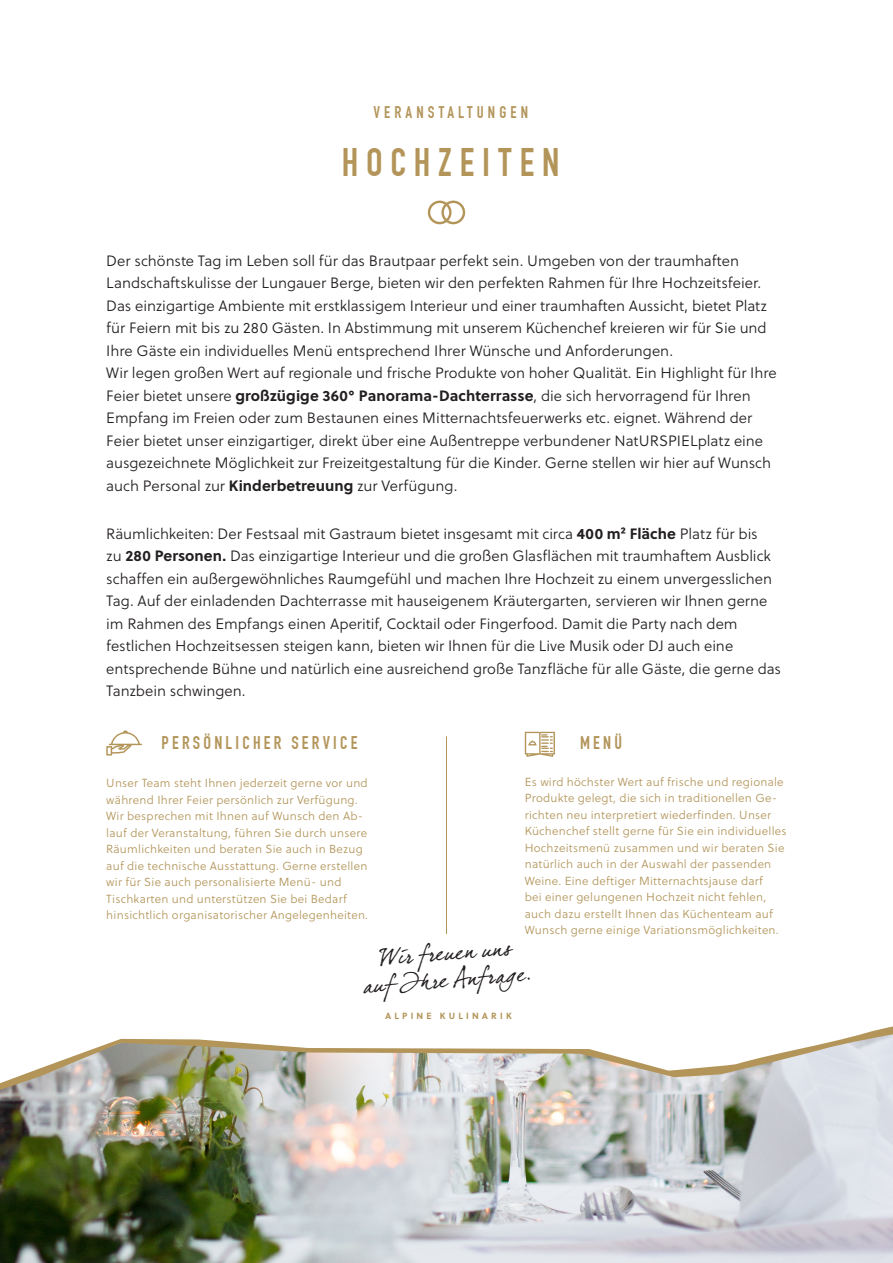
<style>
.page{position:relative;width:893px;height:1263px;background:#fff}
.page>*{position:absolute;margin:0;border:0;box-sizing:border-box;transform-origin:0 0}
.t1{font:700 39px "DIN Condensed";letter-spacing:.205em;color:#b3955a}
.t2{font:23.85px/26.8px "Dear Joe 4 full";color:#231f20;text-align:center}
.t3{font:700 18px "DIN Condensed";letter-spacing:.18em;color:#b3955a}
.t4{font:700 16.5px "DIN Condensed";letter-spacing:.25em;color:#b3955a}
.Fließtext_schwarz{font:15px/22.5px "Soleil Lt";color:#231f20}
.Fließtext_gold{font:11.7px/16.5px "Soleil Lt";letter-spacing:.02em;color:#b3955a}
.t5{font:700 9px "Soleil";letter-spacing:.355em;color:#b3955a}
.s1{font-family:"Soleil";font-weight:700}
</style>
<div class="page">
<img style="left:0;top:1103px;width:893px;height:160px">
<img style="left:0;top:1026px;width:893px;height:77px">
<svg style="left:428px;top:201px;width:37px;height:23px"></svg>
<hr style="left:446px;top:736px;width:1px;height:198px;background:#b3955a">
<svg style="left:106px;top:730px;width:36px;height:25px"></svg>
<svg style="left:525px;top:732px;width:30px;height:25px"></svg>
<h1 class="t4" style="left:373px;top:103px;width:156px">VERANSTALTUNGEN</h1>
<p class="t1" style="left:342px;top:140px;width:219px">HOCHZEITEN</p>
<p class="Fließtext_schwarz" style="left:106px;top:250px;width:662px">Der schönste Tag im Leben soll für das Brautpaar perfekt sein. Umgeben von der traumhaften Landschaftskulisse der Lungauer Berge, bieten wir den perfekten Rahmen für Ihre Hochzeitsfeier.<br>Das einzigartige Ambiente mit erstklassigem Interieur und einer traumhaften Aussicht, bietet Platz für Feiern mit bis zu 280 Gästen. In Abstimmung mit unserem Küchenchef kreieren wir für Sie und Ihre Gäste ein individuelles Menü entsprechend Ihrer Wünsche und Anforderungen.</p>
<p class="Fließtext_schwarz" style="left:106px;top:362px;width:672px">Wir legen großen Wert auf regionale und frische Produkte von hoher Qualität. Ein Highlight für Ihre Feier bietet unsere <span class="s1">großzügige 360° Panorama-Dachterrasse</span>, die sich hervorragend für Ihren Empfang im Freien oder zum Bestaunen eines Mitternachtsfeuerwerks etc. eignet. Während der Feier bietet unser einzigartiger, direkt über eine Außentreppe verbundener NatURSPIELplatz eine ausgezeichnete Möglichkeit zur Freizeitgestaltung für die Kinder. Gerne stellen wir hier auf Wunsch</p>
<p class="Fließtext_schwarz" style="left:106px;top:475px;width:353px">auch Personal zur <span class="s1">Kinderbetreuung</span> zur Verfügung.</p>
<p class="Fließtext_schwarz" style="left:106px;top:523px;width:676px">Räumlichkeiten: Der Festsaal mit Gastraum bietet insgesamt mit circa <span class="s1">400 m² Fläche</span> Platz für bis<br>zu <span class="s1">280 Personen.</span> Das einzigartige Interieur und die großen Glasflächen mit traumhaftem Ausblick schaffen ein außergewöhnliches Raumgefühl und machen Ihre Hochzeit zu einem unvergesslichen Tag. Auf der einladenden Dachterrasse mit hauseigenem Kräutergarten, servieren wir Ihnen gerne im Rahmen des Empfangs einen Aperitif, Cocktail oder Fingerfood. Damit die Party nach dem festlichen Hochzeitsessen steigen kann, bieten wir Ihnen für die Live Musik oder DJ auch eine entsprechende Bühne und natürlich eine ausreichend große Tanzfläche für alle Gäste, die gerne das Tanzbein schwingen.</p>
<p class="t3" style="left:162px;top:732px;width:197px">PERSÖNLICHER SERVICE</p>
<p class="Fließtext_gold" style="left:106px;top:775px;width:263px">Unser Team steht Ihnen jederzeit gerne vor und während Ihrer Feier persönlich zur Verfügung.<br>Wir besprechen mit Ihnen auf Wunsch den Ab&shy;lauf der Veranstaltung, führen Sie durch unsere Räumlichkeiten und beraten Sie auch in Bezug auf die technische Ausstattung. Gerne erstellen wir für Sie auch personalisierte Menü- und Tischkarten und unterstützen Sie bei Bedarf hinsichtlich organisatorischer Angelegenheiten.</p>
<p class="t3" style="left:580px;top:732px;width:44px">MENÜ</p>
<p class="Fließtext_gold" style="left:525px;top:774px;width:263px">Es wird höchster Wert auf frische und regionale Produkte gelegt, die sich in traditionellen Ge&shy;richten neu interpretiert wiederfinden. Unser Küchenchef stellt gerne für Sie ein individuelles Hochzeitsmenü zusammen und wir beraten Sie natürlich auch in der Auswahl der passenden Weine. Eine deftiger Mitternachtsjause darf<br>bei einer gelungenen Hochzeit nicht fehlen, auch dazu erstellt Ihnen das Küchenteam auf Wunsch gerne einige Variationsmöglichkeiten.</p>
<p class="t2" style="left:360px;top:944px;width:171px;rotate:-4deg">Wir freuen uns auf Ihre Anfrage.</p>
<p class="t5" style="left:385px;top:1010px;width:128px">ALPINE KULINARIK</p>
</div>
